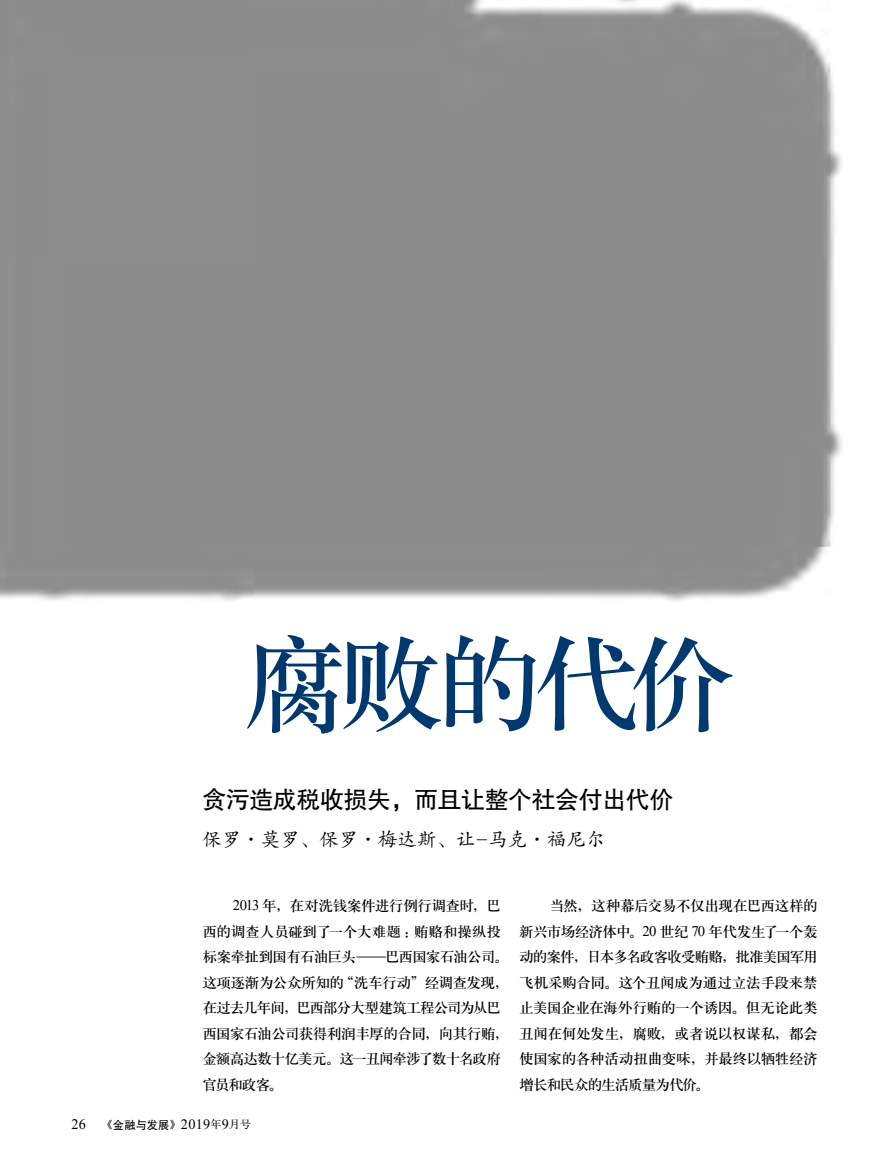
<style>
.page{position:relative;width:872px;height:1170px;background:#fff}
.page>*{position:absolute;margin:0;border:0;box-sizing:border-box;transform-origin:0 0}
.t1{font:108px "H Ya 3 gj";letter-spacing:-.1em;color:#003870}
.t2{font:24px "FZHTJW GB1 0";letter-spacing:-.02em;color:#000}
.t3{font:19.5px "FZKTK GBK1 0";color:#000}
.t4{font:14.7px/25.5px "H Ya 3 gj";letter-spacing:-.05em;color:#000}
.t5{font:11.55px "FZHTJW GB1 0";color:#000}
.s1{font-family:"Times New Roman"}
.s2{font-size:10.35px}
.s3{font-family:"Times New Roman";font-size:14.55px}
.s4{font-size:10.05px}
.s5{font-family:"Times New Roman";font-size:14.25px}
.s6{font-family:"FZS3 K GBK1 0";font-size:10.65px}
</style>
<div class="page">
<div style="left:0;top:0;width:838px;height:595px;background:#8d8d8d"></div>
<h1 class="t1" style="left:240px;top:629px;width:497px">腐败的代价</h1>
<h2 class="t2" style="left:202px;top:786px;width:472px">贪污造成税收损失，而且让整个社会付出代价</h2>
<h3 class="t3" style="left:202px;top:829px;width:404px">保罗·莫罗、保罗·梅达斯、让-马克·福尼尔</h3>
<p class="t4" style="left:202px;top:893px;width:308px;text-indent:31px"><span class="s1">2013</span> 年，在对洗钱案件进行例行调查时，巴西的调查人员碰到了一个大难题：贿赂和操纵投标案牵扯到国有石油巨头<span class="s2">—</span>巴西国家石油公司。这项逐渐为公众所知的“洗车行动”经调查发现，在过去几年间，巴西部分大型建筑工程公司为从巴西国家石油公司获得利润丰厚的合同，向其行贿，金额高达数十亿美元。这一丑闻牵涉了数十名政府官员和政客。</p>
<p class="t4" style="left:519px;top:893px;width:300px;text-align:justify;text-indent:31px">当然，这种幕后交易不仅出现在巴西这样的新兴市场经济体中。<span class="s1">20</span> 世纪 <span class="s1">70</span> 年代发生了一个轰动的案件，日本多名政客收受贿赂，批准美国军用飞机采购合同。这个丑闻成为通过立法手段来禁止美国企业在海外行贿的一个诱因。但无论此类丑闻在何处发生，腐败，或者说以权谋私，都会使国家的各种活动扭曲变味，并最终以牺牲经济增长和民众的生活质量为代价。</p>
<p class="t5" style="left:72px;top:1118px;width:181px"><span class="s3">26</span> <span class="s4">《</span>金融与发展<span class="s4">》</span> <span class="s5">2019</span><span class="s6">年</span><span class="s5">9</span><span class="s6">月号</span></p>
</div>
